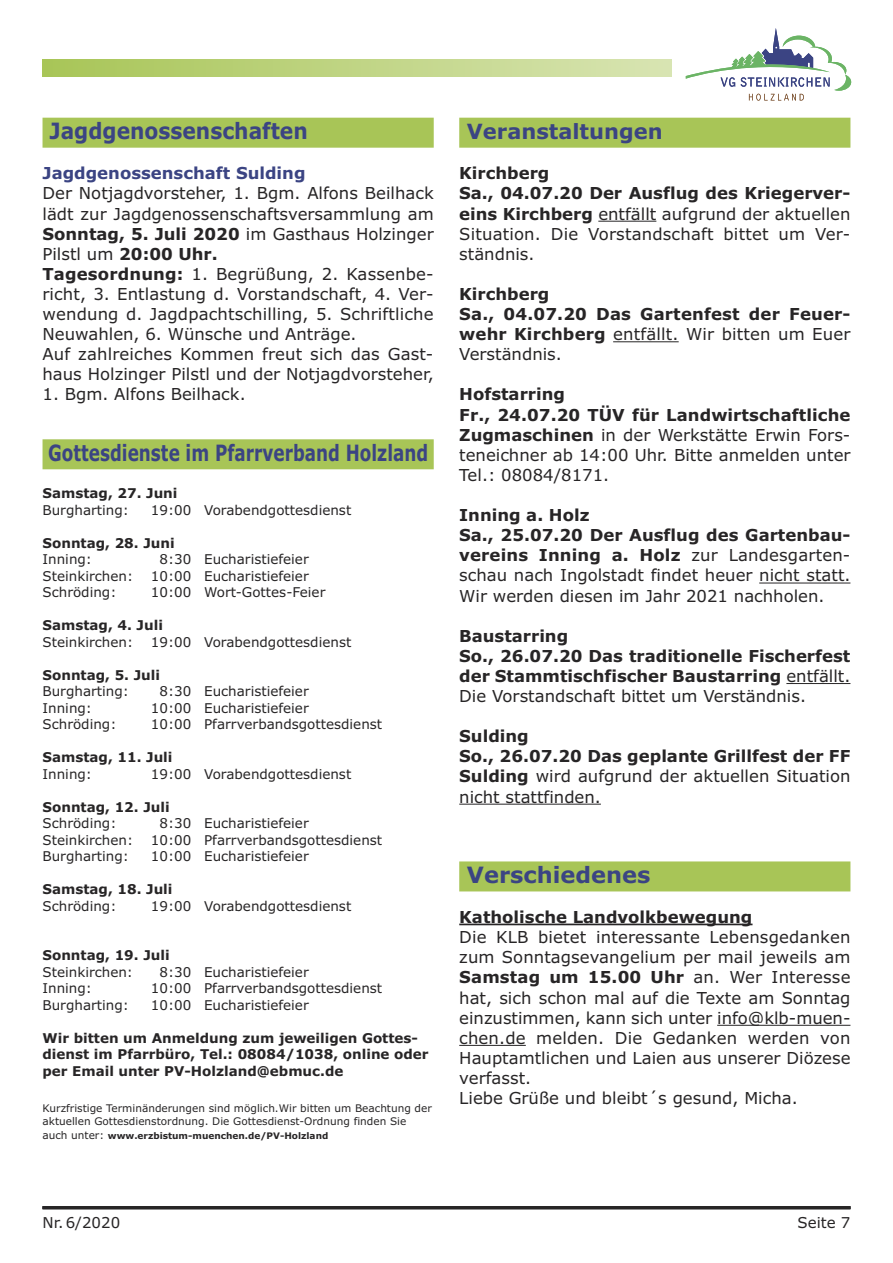
<style>
.page{position:relative;width:893px;height:1263px;background:#fff}
.page>*{position:absolute;margin:0;border:0;box-sizing:border-box;transform-origin:0 0}
.t1{font:700 22.5px "Verdana";color:#3b4483;scale:.75 1}
.t2{font:700 22.5px "Verdana";color:#3b4483;scale:.9 1}
.t3{font:700 22.5px "Verdana";color:#3b4483}
.t4{font:700 21px "Verdana";color:#3b4483}
.t5{font:16.5px/20.1px "Verdana";color:#272526}
.t6{font:700 16.5px/20.1px "Verdana";color:#272526}
.t7{font:700 16.5px "Verdana";color:#3b4483}
.t8{font:15px "Verdana";color:#272526}
.t9{font:13.5px "Verdana";color:#272526}
.t10{font:700 13.5px/16.5px "Verdana";color:#272526}
.t11{font:10.5px/13.5px "Verdana";color:#272526}
.t12{font:700 9px "Verdana";color:#272526}
.s1{font-weight:700}
.s2{font-weight:400;font-size:10.5px}
.s3{font-weight:400}
</style>
<div class="page">
<div style="left:43px;top:60px;width:629px;height:17px;background:linear-gradient(to right,#a8c557,#d8e5b3)"></div>
<hr style="left:43px;top:1206px;width:807px;height:3px;background:#272526">
<svg style="left:686px;top:28px;width:165px;height:73px"></svg>
<div style="left:43px;top:118px;width:391px;height:30px;background:#a8c557"></div>
<div style="left:459px;top:118px;width:391px;height:30px;background:#a8c557"></div>
<hr style="left:598px;top:221px;width:58px;height:1px;background:#272526">
<hr style="left:613px;top:341px;width:66px;height:1px;background:#272526">
<hr style="left:759px;top:582px;width:91px;height:1px;background:#272526">
<hr style="left:786px;top:683px;width:64px;height:1px;background:#272526">
<hr style="left:459px;top:804px;width:142px;height:1px;background:#272526">
<div style="left:459px;top:861px;width:391px;height:30px;background:#a8c557"></div>
<hr style="left:459px;top:923px;width:293px;height:2px;background:#272526">
<hr style="left:717px;top:1025px;width:126px;height:1px;background:#272526">
<hr style="left:459px;top:1045px;width:67px;height:1px;background:#272526">
<div style="left:43px;top:439px;width:391px;height:30px;background:#a8c557"></div>
<h1 class="t2" style="left:49px;top:118px;width:289px">Jagdgenossenschaften</h1>
<p class="t7" style="left:43px;top:164px;width:265px">Jagdgenossenschaft Sulding</p>
<p class="t5" style="left:43px;top:184px;width:393px">Der Notjagdvorsteher, 1. Bgm. Alfons Beilhack lädt zur Jagdgenossenschaftsversammlung am <span class="s1">Sonntag, 5. Juli 2020</span> im Gasthaus Holzinger Pilstl um <span class="s1">20:00 Uhr.<br>Tagesordnung:</span> 1. Begrüßung, 2. Kassenbe&shy;richt, 3. Entlastung d. Vorstandschaft, 4. Ver&shy;wendung d. Jagdpachtschilling, 5. Schriftliche Neuwahlen, 6. Wünsche und Anträge.<br>Auf zahlreiches Kommen freut sich das Gast&shy;haus Holzinger Pilstl und der Notjagdvorsteher,</p>
<p class="t5" style="left:43px;top:385px;width:205px">1. Bgm. Alfons Beilhack.</p>
<h1 class="t1" style="left:48px;top:440px;width:508px">Gottesdienste im Pfarrverband Holzland</h1>
<p class="t10" style="left:43px;top:485px;width:137px">Samstag, 27. Juni</p>
<p class="t9" style="left:43px;top:502px;width:88px">Burgharting:</p>
<p class="t9" style="left:151px;top:502px;width:202px">19:00 Vorabendgottesdienst</p>
<p class="t10" style="left:43px;top:535px;width:134px">Sonntag, 28. Juni</p>
<p class="t9" style="left:43px;top:552px;width:51px">Inning:</p>
<p class="t9" style="left:159px;top:552px;width:151px">8:30 Eucharistiefeier</p>
<p class="t9" style="left:43px;top:568px;width:92px">Steinkirchen:</p>
<p class="t9" style="left:151px;top:568px;width:159px">10:00 Eucharistiefeier</p>
<p class="t9" style="left:43px;top:585px;width:75px">Schröding:</p>
<p class="t9" style="left:151px;top:585px;width:176px">10:00 Wort-Gottes-Feier</p>
<p class="t10" style="left:43px;top:617px;width:122px">Samstag, 4. Juli</p>
<p class="t9" style="left:43px;top:634px;width:92px">Steinkirchen:</p>
<p class="t9" style="left:151px;top:634px;width:202px">19:00 Vorabendgottesdienst</p>
<p class="t10" style="left:43px;top:667px;width:119px">Sonntag, 5. Juli</p>
<p class="t9" style="left:43px;top:684px;width:88px">Burgharting:</p>
<p class="t9" style="left:159px;top:684px;width:151px">8:30 Eucharistiefeier</p>
<p class="t9" style="left:43px;top:700px;width:51px">Inning:</p>
<p class="t9" style="left:151px;top:700px;width:159px">10:00 Eucharistiefeier</p>
<p class="t9" style="left:43px;top:717px;width:75px">Schröding:</p>
<p class="t9" style="left:151px;top:717px;width:233px">10:00 Pfarrverbandsgottesdienst</p>
<p class="t10" style="left:43px;top:749px;width:132px">Samstag, 11. Juli</p>
<p class="t9" style="left:43px;top:766px;width:51px">Inning:</p>
<p class="t9" style="left:151px;top:766px;width:202px">19:00 Vorabendgottesdienst</p>
<p class="t10" style="left:43px;top:799px;width:129px">Sonntag, 12. Juli</p>
<p class="t9" style="left:43px;top:816px;width:75px">Schröding:</p>
<p class="t9" style="left:159px;top:816px;width:151px">8:30 Eucharistiefeier</p>
<p class="t9" style="left:43px;top:832px;width:92px">Steinkirchen:</p>
<p class="t9" style="left:151px;top:832px;width:233px">10:00 Pfarrverbandsgottesdienst</p>
<p class="t9" style="left:43px;top:849px;width:88px">Burgharting:</p>
<p class="t9" style="left:151px;top:849px;width:159px">10:00 Eucharistiefeier</p>
<p class="t10" style="left:43px;top:881px;width:132px">Samstag, 18. Juli</p>
<p class="t9" style="left:43px;top:898px;width:75px">Schröding:</p>
<p class="t9" style="left:151px;top:898px;width:202px">19:00 Vorabendgottesdienst</p>
<p class="t10" style="left:43px;top:947px;width:129px">Sonntag, 19. Juli</p>
<p class="t9" style="left:43px;top:964px;width:92px">Steinkirchen:</p>
<p class="t9" style="left:159px;top:964px;width:151px">8:30 Eucharistiefeier</p>
<p class="t9" style="left:43px;top:981px;width:51px">Inning:</p>
<p class="t9" style="left:151px;top:981px;width:233px">10:00 Pfarrverbandsgottesdienst</p>
<p class="t9" style="left:43px;top:997px;width:88px">Burgharting:</p>
<p class="t9" style="left:151px;top:997px;width:159px">10:00 Eucharistiefeier</p>
<p class="t10" style="left:43px;top:1030px;width:388px">Wir bitten um Anmeldung zum jeweiligen Gottes&shy;dienst im Pfarrbüro, Tel.: 08084/1038, online oder per Email unter PV-Holzland@ebmuc.de</p>
<p class="t11" style="left:43px;top:1101px;width:391px">Kurzfristige Terminänderungen sind möglich.Wir bitten um Beachtung der aktuellen Gottesdienstordnung. Die Gottesdienst-Ordnung finden Sie</p>
<p class="t12" style="left:43px;top:1130px;width:287px"><span class="s2">auch unter:</span> www.erzbistum-muenchen.de/PV-Holzland</p>
<p class="t4" style="left:467px;top:120px;width:197px">Veranstaltungen</p>
<p class="t5" style="left:459px;top:164px;width:393px"><span class="s1">Kirchberg<br>Sa., 04.07.20 Der Ausflug des Kriegerver&shy;eins Kirchberg</span> entfällt aufgrund der aktuellen<br>Situation. Die Vorstandschaft bittet um Ver&shy;ständnis.</p>
<p class="t6" style="left:459px;top:284px;width:393px">Kirchberg<br>Sa., 04.07.20 Das Gartenfest der Feuer&shy;wehr Kirchberg <span class="s3">entfällt. Wir bitten um Euer<br>Verständnis.</span></p>
<p class="t5" style="left:459px;top:385px;width:393px"><span class="s1">Hofstarring<br>Fr., 24.07.20 TÜV für Landwirtschaftliche Zugmaschinen</span> in der Werkstätte Erwin Fors&shy;teneichner ab 14:00 Uhr. Bitte anmelden unter Tel.: 08084/8171.</p>
<p class="t5" style="left:459px;top:505px;width:393px"><span class="s1">Inning a. Holz<br>Sa., 25.07.20 Der Ausflug des Gartenbau&shy;vereins Inning a. Holz</span> zur Landesgarten&shy;schau nach Ingolstadt findet heuer nicht statt.<br>Wir werden diesen im Jahr 2021 nachholen.</p>
<p class="t6" style="left:459px;top:626px;width:393px">Baustarring<br>So., 26.07.20 Das traditionelle Fischerfest der Stammtischfischer Baustarring <span class="s3">entfällt.<br>Die Vorstandschaft bittet um Verständnis.</span></p>
<p class="t6" style="left:459px;top:726px;width:393px">Sulding<br>So., 26.07.20 Das geplante Grillfest der FF<br>Sulding <span class="s3">wird aufgrund der aktuellen Situation nicht stattfinden.</span></p>
<h1 class="t3" style="left:467px;top:862px;width:185px">Verschiedenes</h1>
<p class="t6" style="left:459px;top:907px;width:295px">Katholische Landvolkbewegung</p>
<p class="t5" style="left:459px;top:927px;width:393px">Die KLB bietet interessante Lebensgedanken zum Sonntagsevangelium per mail jeweils am <span class="s1">Samstag um 15.00 Uhr</span> an. Wer Interesse hat, sich schon mal auf die Texte am Sonntag einzustimmen, kann sich unter info@klb-muen&shy;chen.de melden. Die Gedanken werden von Hauptamtlichen und Laien aus unserer Diözese verfasst.<br>Liebe Grüße und bleibt´s gesund, Micha.</p>
<p class="t8" style="left:43px;top:1214px;width:79px">Nr. 6/2020</p>
<p class="t8" style="left:797px;top:1214px;width:54px">Seite 7</p>
</div>
